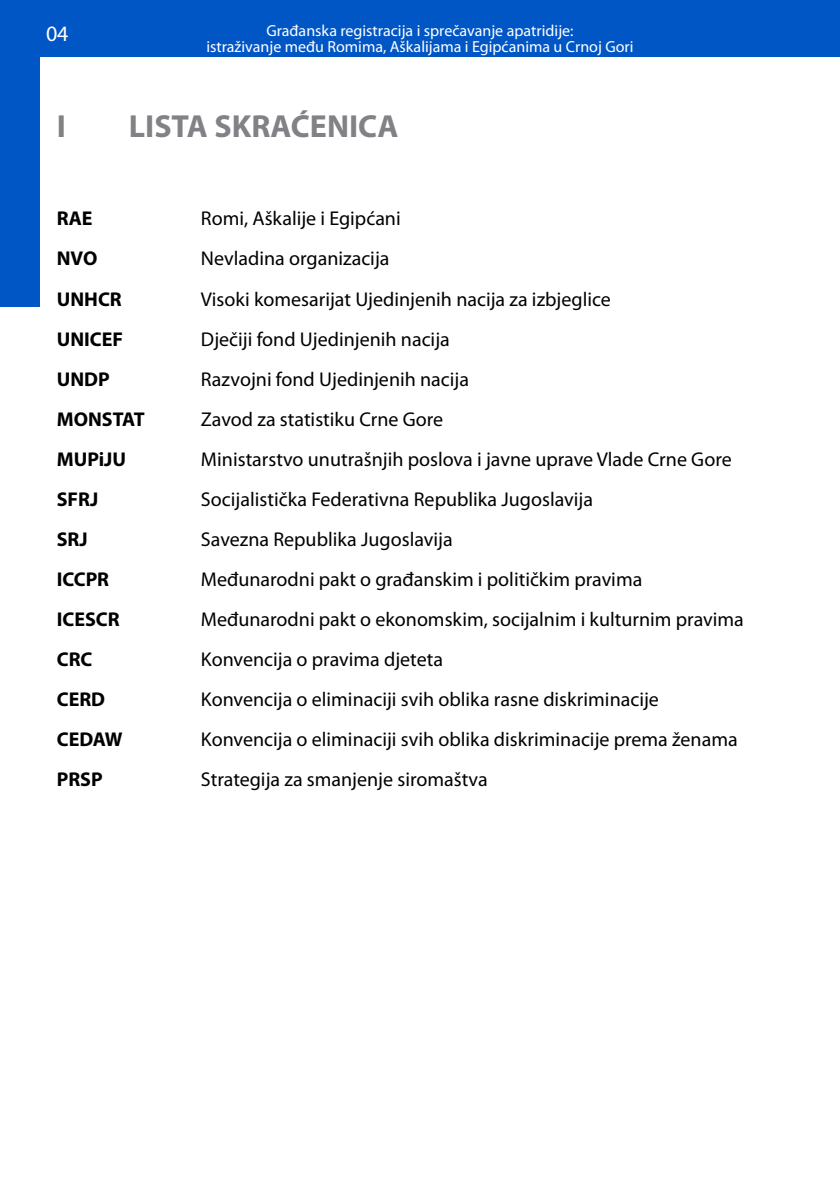
<style>
.page{position:relative;width:840px;height:1191px;background:#fff}
.page>*{position:absolute;margin:0;border:0;box-sizing:border-box;transform-origin:0 0}
.t1{font:700 32px "Myriad Pro";color:#808285}
.t2{font:22px "Myriad Pro";color:#fff}
.t3{font:20px "Myriad Pro";color:#000}
.t4{font:700 20px "Myriad Pro";color:#000}
.t5{font:16px/16px "Myriad Pro";color:#fff;text-align:center}
</style>
<div class="page">
<div style="left:0;top:0;width:839px;height:57px;background:#0056c4"></div>
<hr style="left:839px;top:0;width:1px;height:57px;background:#0056c4">
<div style="left:0;top:53px;width:40px;height:253px;background:#0056c4"></div>
<p class="t2" style="left:46px;top:20px;width:24px">04</p>
<p class="t5" style="left:206px;top:22px;width:428px">Građanska registracija i sprečavanje apatridije:<br>istraživanje među Romima, Aškalijama i Egipćanima u Crnoj Gori</p>
<h1 class="t1" style="left:57px;top:106px;width:11px">I</h1>
<h1 class="t1" style="left:129px;top:106px;width:271px">LISTA SKRAĆENICA</h1>
<p class="t4" style="left:57px;top:206px;width:37px">RAE</p>
<p class="t3" style="left:201px;top:206px;width:201px">Romi, Aškalije i Egipćani</p>
<p class="t4" style="left:57px;top:246px;width:42px">NVO</p>
<p class="t3" style="left:201px;top:246px;width:190px">Nevladina organizacija</p>
<p class="t4" style="left:57px;top:286px;width:66px">UNHCR</p>
<p class="t3" style="left:201px;top:286px;width:411px">Visoki komesarijat Ujedinjenih nacija za izbjeglice</p>
<p class="t4" style="left:57px;top:326px;width:68px">UNICEF</p>
<p class="t3" style="left:201px;top:326px;width:250px">Dječiji fond Ujedinjenih nacija</p>
<p class="t4" style="left:57px;top:366px;width:54px">UNDP</p>
<p class="t3" style="left:201px;top:366px;width:269px">Razvojni fond Ujedinjenih nacija</p>
<p class="t4" style="left:57px;top:406px;width:89px">MONSTAT</p>
<p class="t3" style="left:201px;top:406px;width:244px">Zavod za statistiku Crne Gore</p>
<p class="t4" style="left:57px;top:446px;width:71px">MUPiJU</p>
<p class="t3" style="left:201px;top:446px;width:532px">Ministarstvo unutrašnjih poslova i javne uprave Vlade Crne Gore</p>
<p class="t4" style="left:57px;top:486px;width:43px">SFRJ</p>
<p class="t3" style="left:201px;top:486px;width:393px">Socijalistička Federativna Republika Jugoslavija</p>
<p class="t4" style="left:57px;top:526px;width:32px">SRJ</p>
<p class="t3" style="left:201px;top:526px;width:253px">Savezna Republika Jugoslavija</p>
<p class="t4" style="left:57px;top:566px;width:54px">ICCPR</p>
<p class="t3" style="left:201px;top:566px;width:442px">Međunarodni pakt o građanskim i političkim pravima</p>
<p class="t4" style="left:57px;top:606px;width:64px">ICESCR</p>
<p class="t3" style="left:201px;top:606px;width:544px">Međunarodni pakt o ekonomskim, socijalnim i kulturnim pravima</p>
<p class="t4" style="left:57px;top:646px;width:37px">CRC</p>
<p class="t3" style="left:201px;top:646px;width:243px">Konvencija o pravima djeteta</p>
<p class="t4" style="left:57px;top:686px;width:50px">CERD</p>
<p class="t3" style="left:201px;top:686px;width:459px">Konvencija o eliminaciji svih oblika rasne diskriminacije</p>
<p class="t4" style="left:57px;top:726px;width:67px">CEDAW</p>
<p class="t3" style="left:201px;top:726px;width:538px">Konvencija o eliminaciji svih oblika diskriminacije prema ženama</p>
<p class="t4" style="left:57px;top:766px;width:47px">PRSP</p>
<p class="t3" style="left:201px;top:766px;width:288px">Strategija za smanjenje siromaštva</p>
</div>
